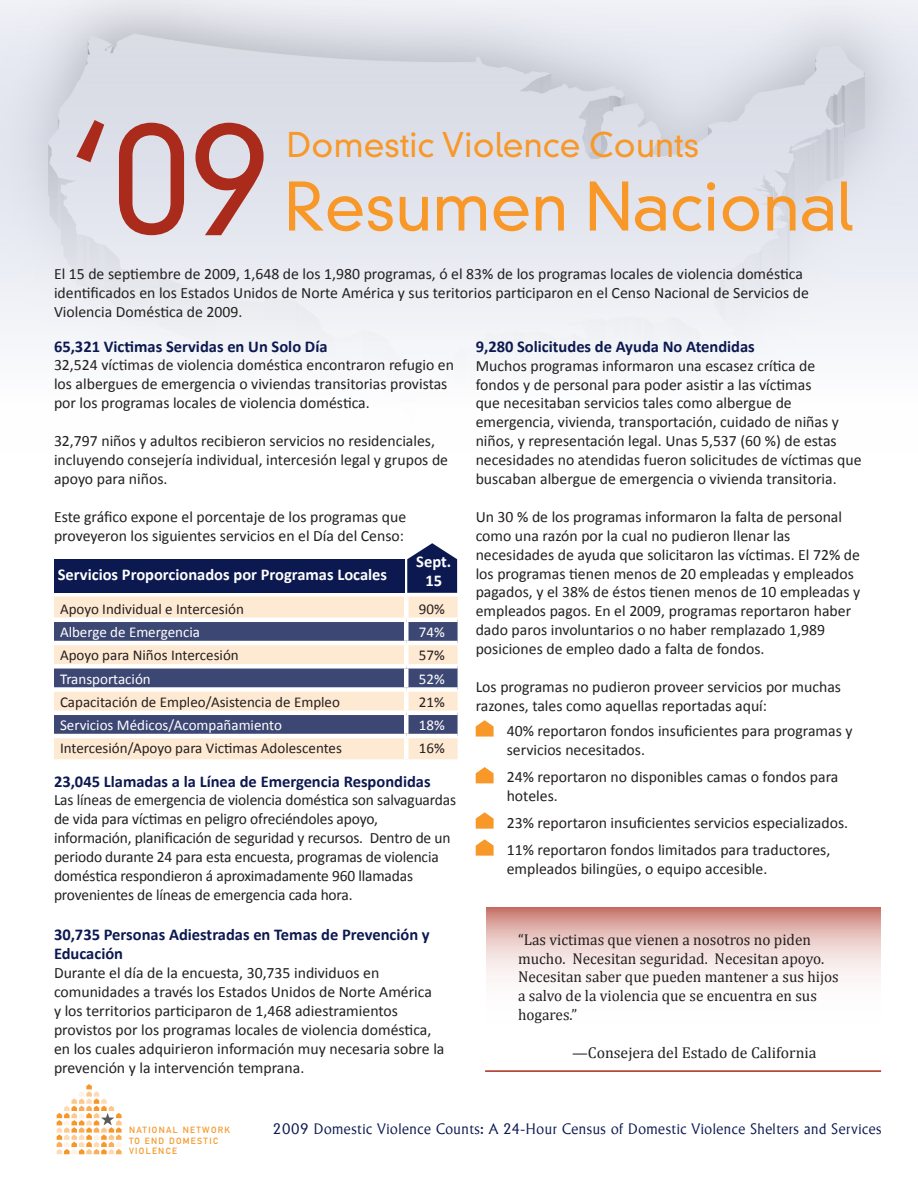
<style>
.page{position:relative;width:918px;height:1188px;background:#fff}
.page>*{position:absolute;margin:0;border:0;box-sizing:border-box;transform-origin:0 0}
.t1{font:300 150px "DIN Neuzeit Grotesk Std";color:#aa2b1c}
.t2{font:300 64.5px "DIN Neuzeit Grotesk Std";color:#f89828}
.t3{font:300 33px "DIN Neuzeit Grotesk Std";color:#f89828}
.t4{font:700 16.5px/19.8px "Calibri";color:#0c1950}
.t5{font:700 16.5px "Calibri";color:#fff}
.t6{font:15.75px/18.9px "Calibri";color:#231f20}
.t7{font:15.75px/18.9px "Cambria";color:#231f20}
.t8{font:300 15.75px "Adelon";letter-spacing:-.005em;color:#0c1950}
.t9{font:15px "Calibri";color:#231f20}
.t10{font:15px "Calibri";color:#fff}
.t11{font:8.85px/10.6px "DIN Mittelschrift Std";letter-spacing:.15em;color:#f79829}
</style>
<div class="page">
<svg style="left:0;top:0;width:918px;height:361px"></svg>
<svg style="left:486px;top:907px;width:394px;height:70px"></svg>
<div style="left:54px;top:559px;width:350px;height:34px;background:#0c1950"></div>
<div style="left:54px;top:597px;width:404px;height:162px;background:#fee9d2"></div>
<svg style="left:54px;top:622px;width:404px;height:112px;fill:#3d4773"></svg>
<div style="left:404px;top:597px;width:5px;height:21px;background:#fff"></div>
<hr style="left:54px;top:618px;width:352px;height:4px;background:#fff">
<hr style="left:406px;top:618px;width:52px;height:4px;background:#fff">
<div style="left:404px;top:622px;width:5px;height:19px;background:#fff"></div>
<hr style="left:54px;top:641px;width:352px;height:4px;background:#fff">
<hr style="left:406px;top:641px;width:52px;height:4px;background:#fff">
<div style="left:404px;top:645px;width:5px;height:19px;background:#fff"></div>
<div style="left:54px;top:664px;width:352px;height:5px;background:#fff"></div>
<div style="left:406px;top:664px;width:52px;height:5px;background:#fff"></div>
<div style="left:404px;top:669px;width:5px;height:18px;background:#fff"></div>
<div style="left:54px;top:687px;width:352px;height:5px;background:#fff"></div>
<div style="left:406px;top:687px;width:52px;height:5px;background:#fff"></div>
<div style="left:404px;top:692px;width:5px;height:19px;background:#fff"></div>
<hr style="left:54px;top:711px;width:352px;height:4px;background:#fff">
<hr style="left:406px;top:711px;width:52px;height:4px;background:#fff">
<div style="left:404px;top:715px;width:5px;height:19px;background:#fff"></div>
<hr style="left:54px;top:734px;width:352px;height:4px;background:#fff">
<hr style="left:406px;top:734px;width:52px;height:4px;background:#fff">
<div style="left:404px;top:738px;width:5px;height:21px;background:#fff"></div>
<svg style="left:407px;top:543px;width:50px;height:50px"></svg>
<hr style="left:485px;top:1070px;width:396px;height:2px;background:#aa2b1c">
<svg style="left:57px;top:1084px;width:65px;height:70px"></svg>
<svg style="left:476px;top:720px;width:18px;height:17px"></svg>
<svg style="left:476px;top:767px;width:18px;height:16px"></svg>
<svg style="left:476px;top:812px;width:18px;height:17px"></svg>
<svg style="left:476px;top:839px;width:18px;height:17px"></svg>
<p class="t1" style="left:68px;top:89px;width:202px">‘09</p>
<p class="t3" style="left:287px;top:125px;width:414px">Domestic Violence Counts</p>
<p class="t2" style="left:284px;top:168px;width:570px">Resumen Nacional</p>
<p class="t6" style="left:54px;top:264px;width:756px">El 15 de septiembre de 2009, 1,648 de los 1,980 programas, ó el 83% de los programas locales de violencia doméstica identificados en los Estados Unidos de Norte América y sus teritorios participaron en el Censo Nacional de Servicios de<br>Violencia Doméstica de 2009.</p>
<p class="t4" style="left:54px;top:335px;width:275px">65,321 Victimas Servidas en Un Solo Día</p>
<p class="t6" style="left:54px;top:355px;width:402px">32,524 víctimas de violencia doméstica encontraron refugio en los albergues de emergencia o viviendas transitorias provistas por los programas locales de violencia doméstica.</p>
<p class="t6" style="left:54px;top:431px;width:396px">32,797 niños y adultos recibieron servicios no residenciales, incluyendo consejería individual, intercesión legal y grupos de apoyo para niños.</p>
<p class="t6" style="left:54px;top:506px;width:354px">Este gráfico expone el porcentaje de los programas que proveyeron los siguientes servicios en el Día del Censo:</p>
<p class="t5" style="left:58px;top:564px;width:331px">Servicios Proporcionados por Programas Locales</p>
<p class="t5" style="left:416px;top:551px;width:37px">Sept.</p>
<p class="t5" style="left:425px;top:571px;width:18px">15</p>
<p class="t9" style="left:60px;top:599px;width:185px">Apoyo Individual e Intercesión</p>
<p class="t9" style="left:419px;top:599px;width:27px">90%</p>
<p class="t10" style="left:60px;top:623px;width:142px">Alberge de Emergencia</p>
<p class="t10" style="left:419px;top:623px;width:27px">74%</p>
<p class="t9" style="left:60px;top:646px;width:180px">Apoyo para Niños Intercesión</p>
<p class="t9" style="left:419px;top:646px;width:27px">57%</p>
<p class="t10" style="left:60px;top:669px;width:92px">Transportación</p>
<p class="t10" style="left:419px;top:669px;width:27px">52%</p>
<p class="t9" style="left:60px;top:692px;width:282px">Capacitación de Empleo/Asistencia de Empleo</p>
<p class="t9" style="left:419px;top:692px;width:27px">21%</p>
<p class="t10" style="left:60px;top:716px;width:224px">Servicios Médicos/Acompañamiento</p>
<p class="t10" style="left:419px;top:716px;width:27px">18%</p>
<p class="t9" style="left:60px;top:739px;width:283px">Intercesión/Apoyo para Victimas Adolescentes</p>
<p class="t9" style="left:419px;top:739px;width:27px">16%</p>
<p class="t4" style="left:54px;top:770px;width:378px">23,045 Llamadas a la Línea de Emergencia Respondidas</p>
<p class="t6" style="left:54px;top:790px;width:404px">Las líneas de emergencia de violencia doméstica son salvaguardas de vida para víctimas en peligro ofreciéndoles apoyo, información, planificación de seguridad y recursos. Dentro de un periodo durante 24 para esta encuesta, programas de violencia doméstica respondieron á aproximadamente 960 llamadas provenientes de líneas de emergencia cada hora.</p>
<p class="t4" style="left:54px;top:923px;width:377px">30,735 Personas Adiestradas en Temas de Prevención y<br>Educación</p>
<p class="t6" style="left:54px;top:963px;width:392px">Durante el día de la encuesta, 30,735 individuos en comunidades a través los Estados Unidos de Norte América<br>y los territorios participaron de 1,468 adiestramientos provistos por los programas locales de violencia doméstica, en los cuales adquirieron información muy necesaria sobre la prevención y la intervención temprana.</p>
<p class="t4" style="left:476px;top:336px;width:281px">9,280 Solicitudes de Ayuda No Atendidas</p>
<p class="t6" style="left:476px;top:355px;width:387px">Muchos programas informaron una escasez crítica de fondos y de personal para poder asistir a las víctimas<br>que necesitaban servicios tales como albergue de emergencia, vivienda, transportación, cuidado de niñas y niños, y representación legal. Unas 5,537 (60 %) de estas necesidades no atendidas fueron solicitudes de víctimas que buscaban albergue de emergencia o vivienda transitoria.</p>
<p class="t6" style="left:476px;top:506px;width:386px">Un 30 % de los programas informaron la falta de personal como una razón por la cual no pudieron llenar las necesidades de ayuda que solicitaron las víctimas. El 72% de los programas tienen menos de 20 empleadas y empleados pagados, y el 38% de éstos tienen menos de 10 empleadas y empleados pagos. En el 2009, programas reportaron haber dado paros involuntarios o no haber remplazado 1,989 posiciones de empleo dado a falta de fondos.</p>
<p class="t6" style="left:476px;top:677px;width:367px">Los programas no pudieron proveer servicios por muchas razones, tales como aquellas reportadas aquí:</p>
<p class="t6" style="left:507px;top:721px;width:347px">40% reportaron fondos insuficientes para programas y servicios necesitados.</p>
<p class="t6" style="left:507px;top:767px;width:333px">24% reportaron no disponibles camas o fondos para hoteles.</p>
<p class="t6" style="left:507px;top:813px;width:343px">23% reportaron insuficientes servicios especializados.</p>
<p class="t6" style="left:507px;top:840px;width:325px">11% reportaron fondos limitados para traductores, empleados bilingües, o equipo accesible.</p>
<p class="t7" style="left:518px;top:930px;width:322px">“Las victimas que vienen a nosotros no piden mucho. Necesitan seguridad. Necesitan apoyo.<br>Necesitan saber que pueden mantener a sus hijos a salvo de la violencia que se encuentra en sus hogares.”</p>
<p class="t7" style="left:572px;top:1043px;width:246px">—Consejera del Estado de California</p>
<p class="t11" style="left:129px;top:1125px;width:103px">NATIONAL NETWORK<br>TO END DOMESTIC<br>VIOLENCE</p>
<p class="t8" style="left:273px;top:1120px;width:611px">2009 Domestic Violence Counts: A 24-Hour Census of Domestic Violence Shelters and Services</p>
</div>
